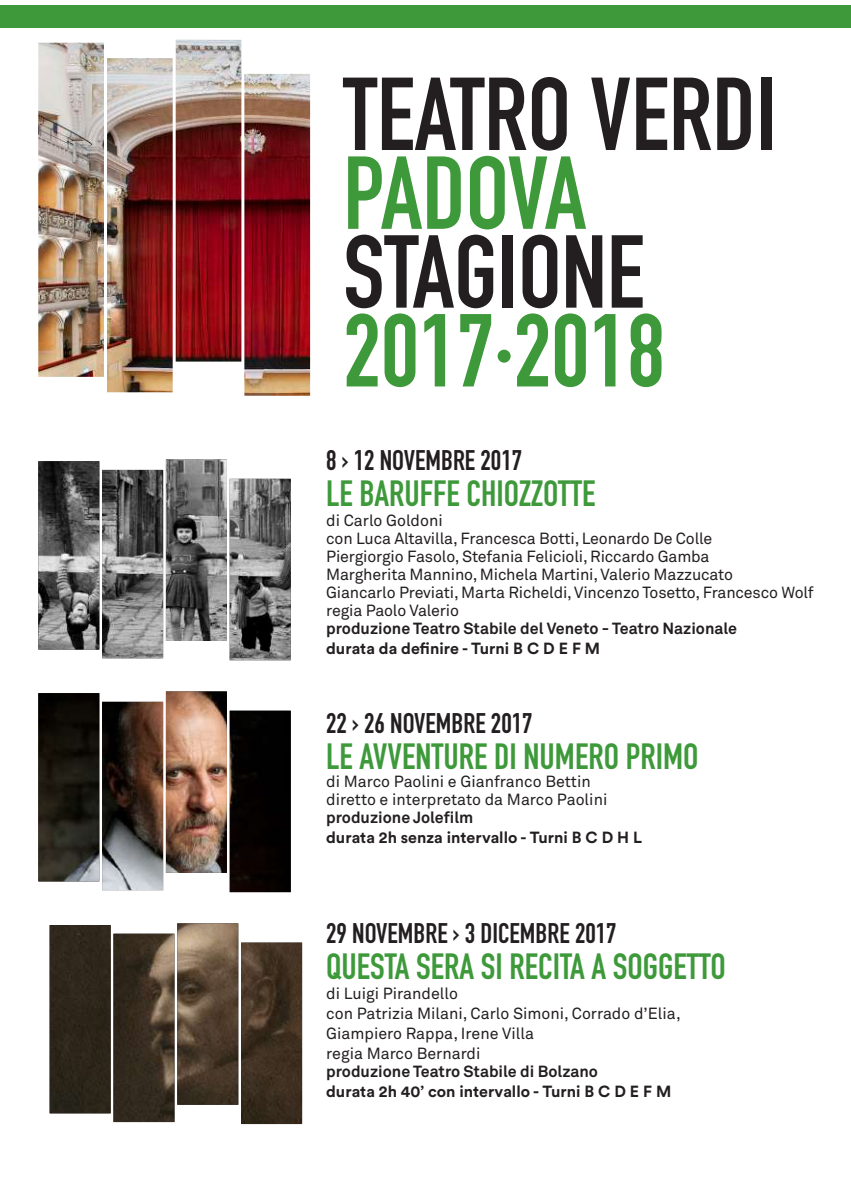
<style>
.page{position:relative;width:851px;height:1202px;background:#fff}
.page>*{position:absolute;margin:0;border:0;box-sizing:border-box;transform-origin:0 0}
.t1{font:101.6px "DIN Engschrift Std";color:#231f20}
.t2{font:101.6px "DIN Engschrift Std";color:#3d993a}
.t3{font:36px "DIN Engschrift Std";color:#3d993a}
.t4{font:28px "DIN Engschrift Std";color:#231f20}
.t5{font:16px/18px "Akkurat Pro";letter-spacing:-.01em;color:#231f20}
.t6{font:700 16px "Akkurat Pro";color:#231f20}
.t7{font:700 16px "Circular Std";color:#231f20}
</style>
<div class="page">
<img style="left:38px;top:460px;width:253px;height:200px">
<img style="left:38px;top:691px;width:253px;height:201px">
<img style="left:50px;top:923px;width:252px;height:201px">
<img style="left:38px;top:40px;width:272px;height:356px">
<div style="left:0;top:6px;width:850px;height:22px;background:#3d993a"></div>
<h1 class="t1" style="left:343px;top:55px;width:434px">TEATRO VERDI</h1>
<h1 class="t2" style="left:343px;top:134px;width:244px">PADOVA</h1>
<h1 class="t1" style="left:343px;top:212px;width:303px">STAGIONE</h1>
<h1 class="t2" style="left:343px;top:291px;width:323px">2017·2018</h1>
<h3 class="t4" style="left:326px;top:444px;width:197px">8 › 12 NOVEMBRE 2017</h3>
<h2 class="t3" style="left:326px;top:473px;width:270px">LE BARUFFE CHIOZZOTTE</h2>
<p class="t5" style="left:326px;top:512px;width:489px">di Carlo Goldoni<br>con Luca Altavilla, Francesca Botti, Leonardo De Colle<br>Piergiorgio Fasolo, Stefania Felicioli, Riccardo Gamba<br>Margherita Mannino, Michela Martini, Valerio Mazzucato<br>Giancarlo Previati, Marta Richeldi, Vincenzo Tosetto, Francesco Wolf regia Paolo Valerio</p>
<p class="t6" style="left:326px;top:619px;width:412px">produzione Teatro Stabile del Veneto - Teatro Nazionale</p>
<p class="t7" style="left:326px;top:638px;width:275px">durata da definire - Turni B C D E F M</p>
<h3 class="t4" style="left:326px;top:707px;width:208px">22 › 26 NOVEMBRE 2017</h3>
<h2 class="t3" style="left:326px;top:735px;width:373px">LE AVVENTURE DI NUMERO PRIMO</h2>
<p class="t5" style="left:326px;top:773px;width:282px">di Marco Paolini e Gianfranco Bettin diretto e interpretato da Marco Paolini</p>
<p class="t6" style="left:326px;top:807px;width:149px">produzione Jolefilm</p>
<p class="t7" style="left:326px;top:827px;width:317px">durata 2h senza intervallo - Turni B C D H L</p>
<h3 class="t4" style="left:326px;top:917px;width:292px">29 NOVEMBRE › 3 DICEMBRE 2017</h3>
<h2 class="t3" style="left:326px;top:945px;width:401px">QUESTA SERA SI RECITA A SOGGETTO</h2>
<p class="t5" style="left:326px;top:984px;width:356px;line-height:20px">di Luigi Pirandello<br>con Patrizia Milani, Carlo Simoni, Corrado d’Elia,<br>Giampiero Rappa, Irene Villa<br>regia Marco Bernardi</p>
<p class="t6" style="left:326px;top:1062px;width:273px">produzione Teatro Stabile di Bolzano</p>
<p class="t7" style="left:326px;top:1081px;width:346px">durata 2h 40’ con intervallo - Turni B C D E F M</p>
</div>
